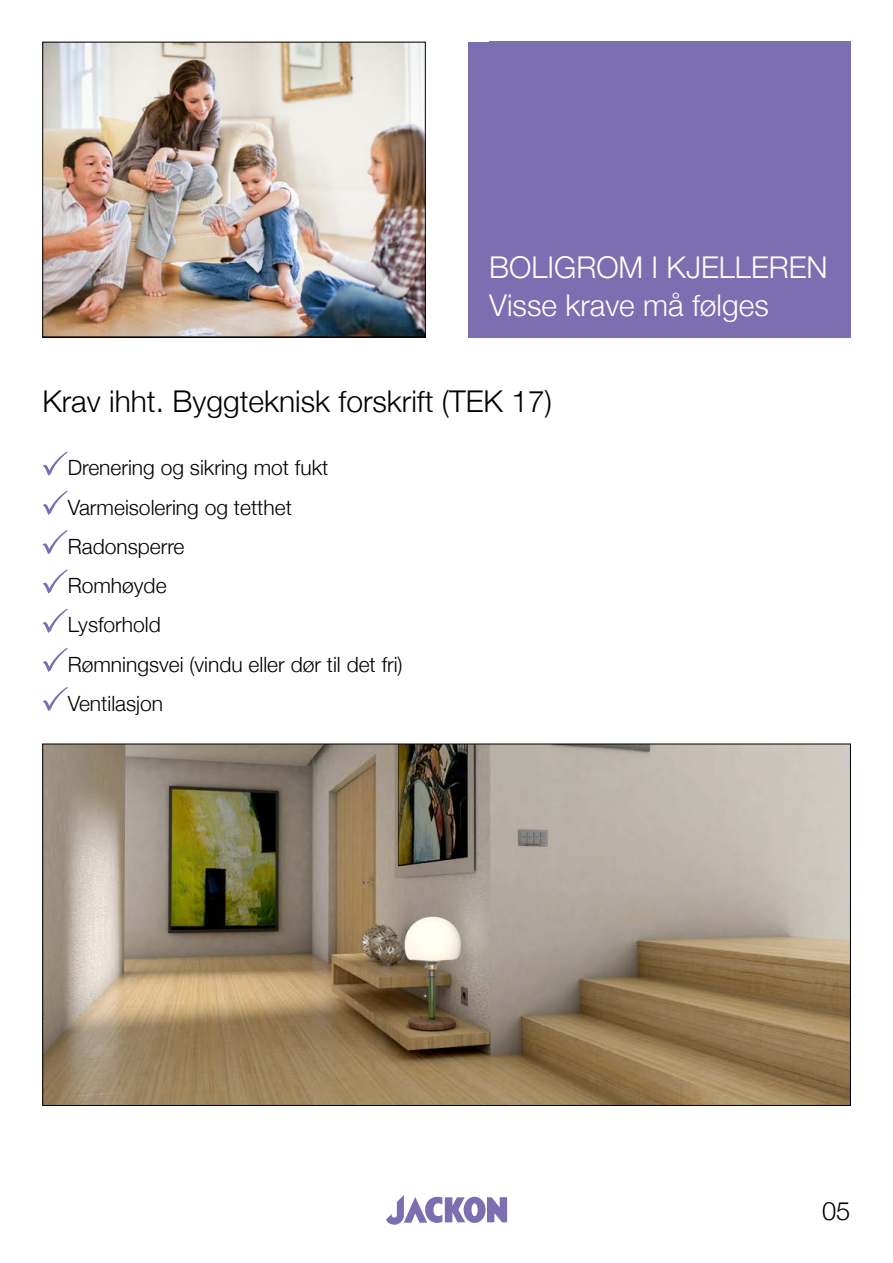
<style>
.page{position:relative;width:893px;height:1263px;background:#fff}
.page>*{position:absolute;margin:0;border:0;box-sizing:border-box;transform-origin:0 0}
.t1{font:300 30px/37.5px "Helvetica Neue";color:#fff}
.t2{font:300 30px "Helvetica Neue";color:#000}
.t3{font:300 25.5px "Helvetica Neue";color:#000}
.t4{font:300 21px/39.3px "Helvetica Neue";color:#000}
</style>
<div class="page">
<img style="left:45px;top:746px;width:804px;height:358px">
<div style="left:468px;top:42px;width:382px;height:295px;background:#7c6eb0"></div>
<img style="left:45px;top:44px;width:378px;height:291px">
<svg style="left:42px;top:609px;width:26px;height:24px"></svg>
<svg style="left:43px;top:451px;width:25px;height:25px"></svg>
<svg style="left:43px;top:491px;width:25px;height:24px"></svg>
<svg style="left:42px;top:530px;width:26px;height:24px"></svg>
<svg style="left:43px;top:648px;width:25px;height:24px"></svg>
<svg style="left:43px;top:569px;width:25px;height:25px"></svg>
<svg style="left:43px;top:687px;width:25px;height:24px"></svg>
<svg style="left:386px;top:1195px;width:121px;height:30px"></svg>
<h1 class="t1" style="left:489px;top:247px;width:340px">BOLIGROM I KJELLEREN<br>Visse krave må følges</h1>
<h1 class="t2" style="left:42px;top:377px;width:511px">Krav ihht. Byggteknisk forskrift (TEK 17)</h1>
<p class="t4" style="left:68px;top:447px;width:336px">Drenering og sikring mot fukt<br>Varmeisolering og tetthet<br>Radonsperre<br>Romhøyde<br>Lysforhold<br>Rømningsvei (vindu eller dør til det fri)<br>Ventilasjon</p>
<p class="t3" style="left:822px;top:1190px;width:30px">05</p>
</div>
